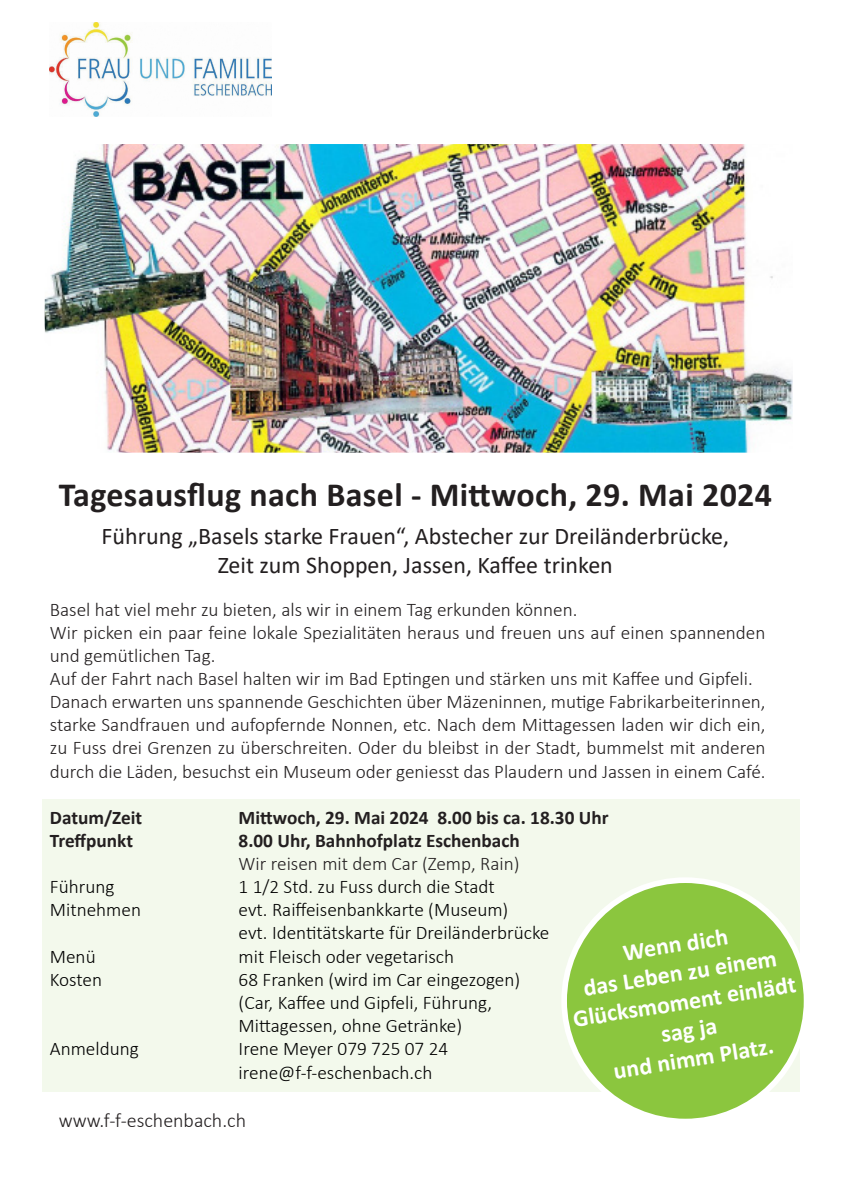
<style>
.page{position:relative;width:842px;height:1191px;background:#fff}
.page>*{position:absolute;margin:0;border:0;box-sizing:border-box;transform-origin:0 0}
.t1{font:700 34px "Calibri";letter-spacing:.01em;color:#231f20}
.t2{font:24px "Calibri";color:#231f20}
.t3{font:700 24px/28.8px "Calibri";color:#fff;text-align:center}
.t4{font:300 20px "Calibri";color:#231f20}
.t5{font:300 19.3px/23.1px "Calibri";color:#231f20}
.t6{font:300 19.3px "Calibri";color:#000}
.t7{font:700 19.3px "Calibri";color:#231f20}
</style>
<div class="page">
<img style="left:46px;top:145px;width:745px;height:306px">
<div style="left:39px;top:138px;width:759px;height:320px;border:6px solid #fff"></div>
<img style="left:50px;top:22px;width:222px;height:94px">
<div style="left:42px;top:799px;width:758px;height:292px;background:#f3f9ec"></div>
<div style="left:564px;top:880px;width:242px;height:241px;background:#8bc63e;border-radius:50%"></div>
<div style="left:561px;top:877px;width:248px;height:247px;border:6px solid #fff;border-radius:50%"></div>
<p class="t1" style="left:59px;top:470px;width:715px">Tagesausflug nach Basel - Mittwoch, 29. Mai 2024</p>
<p class="t2" style="left:102px;top:520px;width:629px">Führung „Basels starke Frauen“, Abstecher zur Dreiländerbrücke,</p>
<p class="t2" style="left:218px;top:548px;width:397px">Zeit zum Shoppen, Jassen, Kaffee trinken</p>
<p class="t5" style="left:50px;top:597px;width:529px">Basel hat viel mehr zu bieten, als wir in einem Tag erkunden können.</p>
<p class="t5" style="left:50px;top:620px;width:717px">Wir picken ein paar feine lokale Spezialitäten heraus und freuen uns auf einen spannenden und gemütlichen Tag.</p>
<p class="t5" style="left:50px;top:667px;width:704px">Auf der Fahrt nach Basel halten wir im Bad Eptingen und stärken uns mit Kaffee und Gipfeli.</p>
<p class="t5" style="left:50px;top:690px;width:717px;text-align:justify">Danach erwarten uns spannende Geschichten über Mäzeninnen, mutige Fabrikarbeiterinnen, starke Sandfrauen und aufopfernde Nonnen, etc. Nach dem Mittagessen laden wir dich ein, zu Fuss drei Grenzen zu überschreiten. Oder du bleibst in der Stadt, bummelst mit anderen durch die Läden, besuchst ein Museum oder geniesst das Plaudern und Jassen in einem Café.</p>
<p class="t7" style="left:50px;top:803px;width:94px">Datum/Zeit</p>
<p class="t7" style="left:239px;top:803px;width:371px">Mittwoch, 29. Mai 2024 8.00 bis ca. 18.30 Uhr</p>
<p class="t7" style="left:50px;top:827px;width:85px">Treffpunkt</p>
<p class="t7" style="left:239px;top:827px;width:283px">8.00 Uhr, Bahnhofplatz Eschenbach</p>
<p class="t5" style="left:239px;top:852px;width:282px">Wir reisen mit dem Car (Zemp, Rain)</p>
<p class="t6" style="left:50px;top:874px;width:66px">Führung</p>
<p class="t6" style="left:239px;top:874px;width:258px">1 1/2 Std. zu Fuss durch die Stadt</p>
<p class="t6" style="left:50px;top:898px;width:93px">Mitnehmen</p>
<p class="t6" style="left:239px;top:898px;width:271px">evt. Raiffeisenbankkarte (Museum)</p>
<p class="t6" style="left:239px;top:921px;width:312px">evt. Identitätskarte für Dreiländerbrücke</p>
<p class="t6" style="left:50px;top:944px;width:47px">Menü</p>
<p class="t6" style="left:239px;top:944px;width:217px">mit Fleisch oder vegetarisch</p>
<p class="t6" style="left:50px;top:967px;width:54px">Kosten</p>
<p class="t6" style="left:239px;top:967px;width:283px">68 Franken (wird im Car eingezogen)</p>
<p class="t6" style="left:239px;top:990px;width:255px">(Car, Kaffee und Gipfeli, Führung,</p>
<p class="t6" style="left:239px;top:1013px;width:225px">Mittagessen, ohne Getränke)</p>
<p class="t6" style="left:50px;top:1036px;width:90px">Anmeldung</p>
<p class="t6" style="left:239px;top:1036px;width:211px">Irene Meyer 079 725 07 24</p>
<p class="t6" style="left:239px;top:1060px;width:195px">irene@f-f-eschenbach.ch</p>
<p class="t3" style="left:621px;top:938px;width:107px;rotate:-9deg">Wenn dich</p>
<p class="t3" style="left:566px;top:976px;width:227px;rotate:-9deg">das Leben zu einem<br>Glücksmoment einlädt</p>
<p class="t3" style="left:659px;top:1019px;width:58px;rotate:-9deg">sag ja</p>
<p class="t3" style="left:611px;top:1056px;width:163px;rotate:-9deg">und nimm Platz.</p>
<p class="t4" style="left:59px;top:1107px;width:189px">www.f-f-eschenbach.ch</p>
</div>
